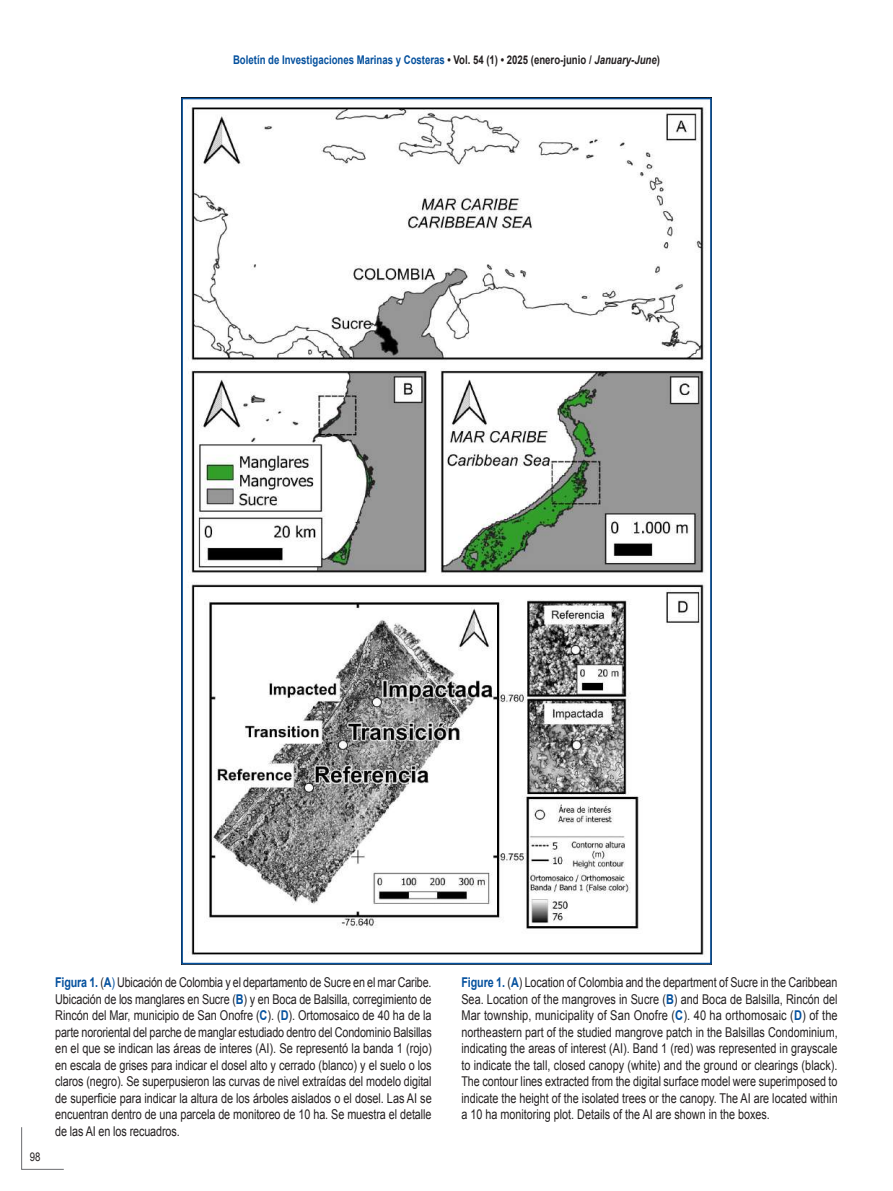
<style>
.page{position:relative;width:893px;height:1191px;background:#fff}
.page>*{position:absolute;margin:0;border:0;box-sizing:border-box;transform-origin:0 0}
.t1{font:13.5px/16.5px "Arial";letter-spacing:-.005em;color:#231f20;text-align:justify;scale:.8 1}
.t2{font:700 12px "Arial";color:#05519e;scale:.8 1}
.t3{font:12px "Arial";color:#231f20;scale:.8 1}
.s1{color:#231f20}
.s2{font-style:italic;color:#231f20}
.s3{font-weight:700;color:#05519e}
.s4{color:#05519e}
</style>
<div class="page">
<svg style="left:21px;top:1127px;width:43px;height:43px"></svg>
<img style="left:188px;top:105px;width:517px;height:850px">
<p class="t2" style="left:233px;top:52px;width:535px">Boletín de Investigaciones Marinas y Costeras <span class="s1">• Vol. 54 (1) • 2025 (enero-junio /</span> <span class="s2">January-June</span><span class="s1">)</span></p>
<p class="t3" style="left:30px;top:1149px;width:15px">98</p>
<p class="t1" style="left:55px;top:974px;width:472px"><span class="s3">Figura 1.</span> (<span class="s3">A</span><span class="s4">)</span> Ubicación de Colombia y el departamento de Sucre en el mar Caribe.<br>Ubicación de los manglares en Sucre (<span class="s3">B</span>) y en Boca de Balsilla, corregimiento de Rincón del Mar, municipio de San Onofre (<span class="s3">C</span>). (<span class="s3">D</span>). Ortomosaico de 40 ha de la parte nororiental del parche de manglar estudiado dentro del Condominio Balsillas en el que se indican las áreas de interes (AI). Se representó la banda 1 (rojo) en escala de grises para indicar el dosel alto y cerrado (blanco) y el suelo o los claros (negro). Se superpusieron las curvas de nivel extraídas del modelo digital de superficie para indicar la altura de los árboles aislados o el dosel. Las AI se encuentran dentro de una parcela de monitoreo de 10 ha. Se muestra el detalle de las AI en los recuadros.</p>
<p class="t1" style="left:461px;top:974px;width:472px"><span class="s3">Figure 1.</span> (<span class="s3">A</span>) Location of Colombia and the department of Sucre in the Caribbean Sea. Location of the mangroves in Sucre (<span class="s3">B</span>) and Boca de Balsilla, Rincón del Mar township, municipality of San Onofre (<span class="s3">C</span>). 40 ha orthomosaic (<span class="s3">D</span>) of the northeastern part of the studied mangrove patch in the Balsillas Condominium, indicating the areas of interest (AI). Band 1 (red) was represented in grayscale to indicate the tall, closed canopy (white) and the ground or clearings (black).<br>The contour lines extracted from the digital surface model were superimposed to indicate the height of the isolated trees or the canopy. The AI are located within a 10 ha monitoring plot. Details of the AI are shown in the boxes.</p>
</div>
